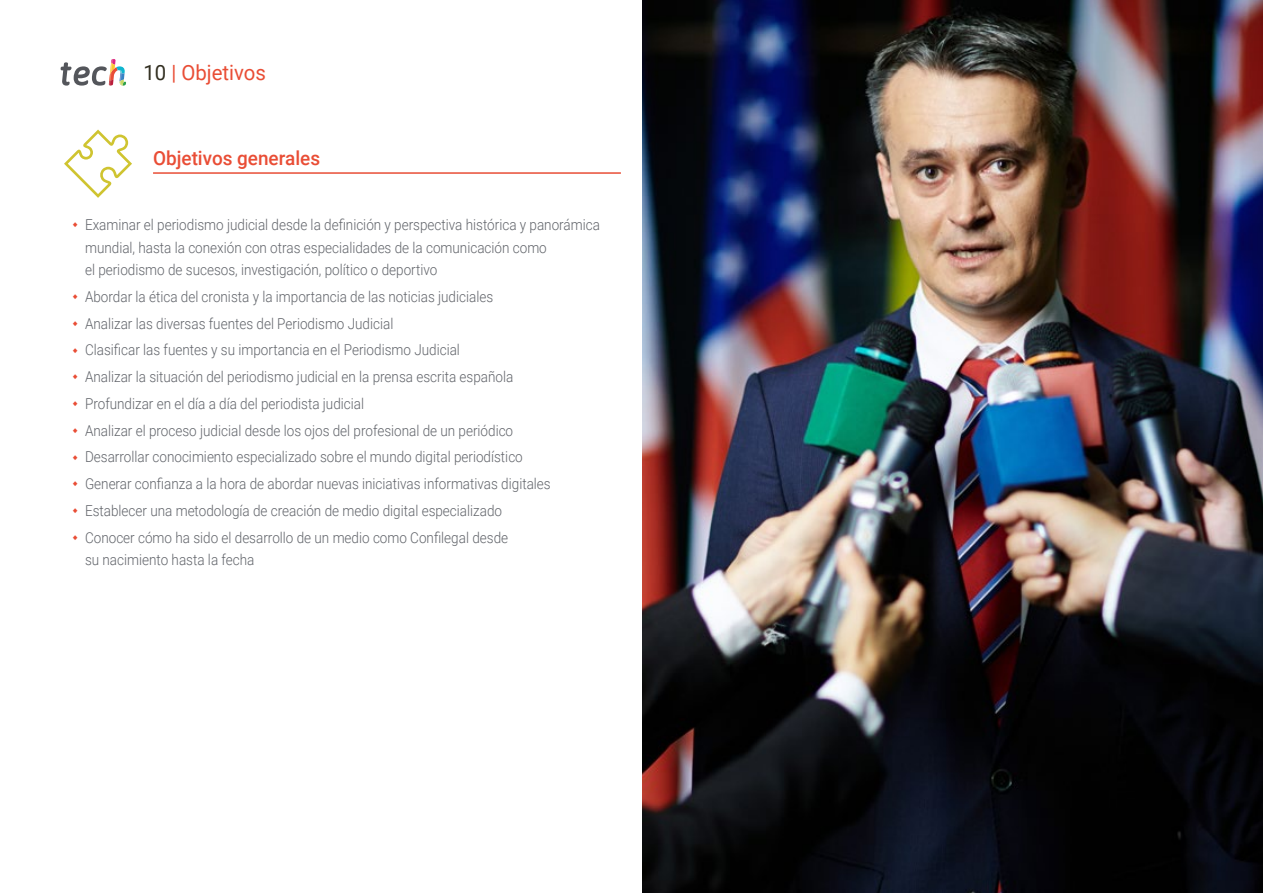
<style>
.page{position:relative;width:1263px;height:893px;background:#fff}
.page>*{position:absolute;margin:0;border:0;box-sizing:border-box;transform-origin:0 0}
.t1{font:21px "Roboto";color:#e94d35}
.t2{font:500 19.5px "Roboto";color:#e94d35}
.t3{font:300 15px/26.7px "Roboto";color:#61646a;scale:.9 1}
.s1{color:#312e20}
</style>
<div class="page">
<hr style="left:153px;top:173px;width:468px;height:1px;background:#e94d35">
<svg style="left:64px;top:130px;width:68px;height:68px"></svg>
<svg style="left:61px;top:59px;width:65px;height:27px"></svg>
<img style="left:642px;top:0;width:621px;height:893px">
<h1 class="t1" style="left:144px;top:57px;width:124px"><span class="s1">10</span> | Objetivos</h1>
<h2 class="t2" style="left:153px;top:144px;width:169px">Objetivos generales</h2>
<p class="t3" style="left:85px;top:213px;width:574px;line-height:22.5px">Examinar el periodismo judicial desde la definición y perspectiva histórica y panorámica mundial, hasta la conexión con otras especialidades de la comunicación como<br>el periodismo de sucesos, investigación, político o deportivo</p>
<p class="t3" style="left:85px;top:283px;width:519px">Abordar la ética del cronista y la importancia de las noticias judiciales<br>Analizar las diversas fuentes del Periodismo Judicial<br>Clasificar las fuentes y su importancia en el Periodismo Judicial<br>Analizar la situación del periodismo judicial en la prensa escrita española Profundizar en el día a día del periodista judicial<br>Analizar el proceso judicial desde los ojos del profesional de un periódico Desarrollar conocimiento especializado sobre el mundo digital periodístico Generar confianza a la hora de abordar nuevas iniciativas informativas digitales Establecer una metodología de creación de medio digital especializado Conocer cómo ha sido el desarrollo de un medio como Confilegal desde</p>
<p class="t3" style="left:85px;top:546px;width:190px">su nacimiento hasta la fecha</p>
</div>
